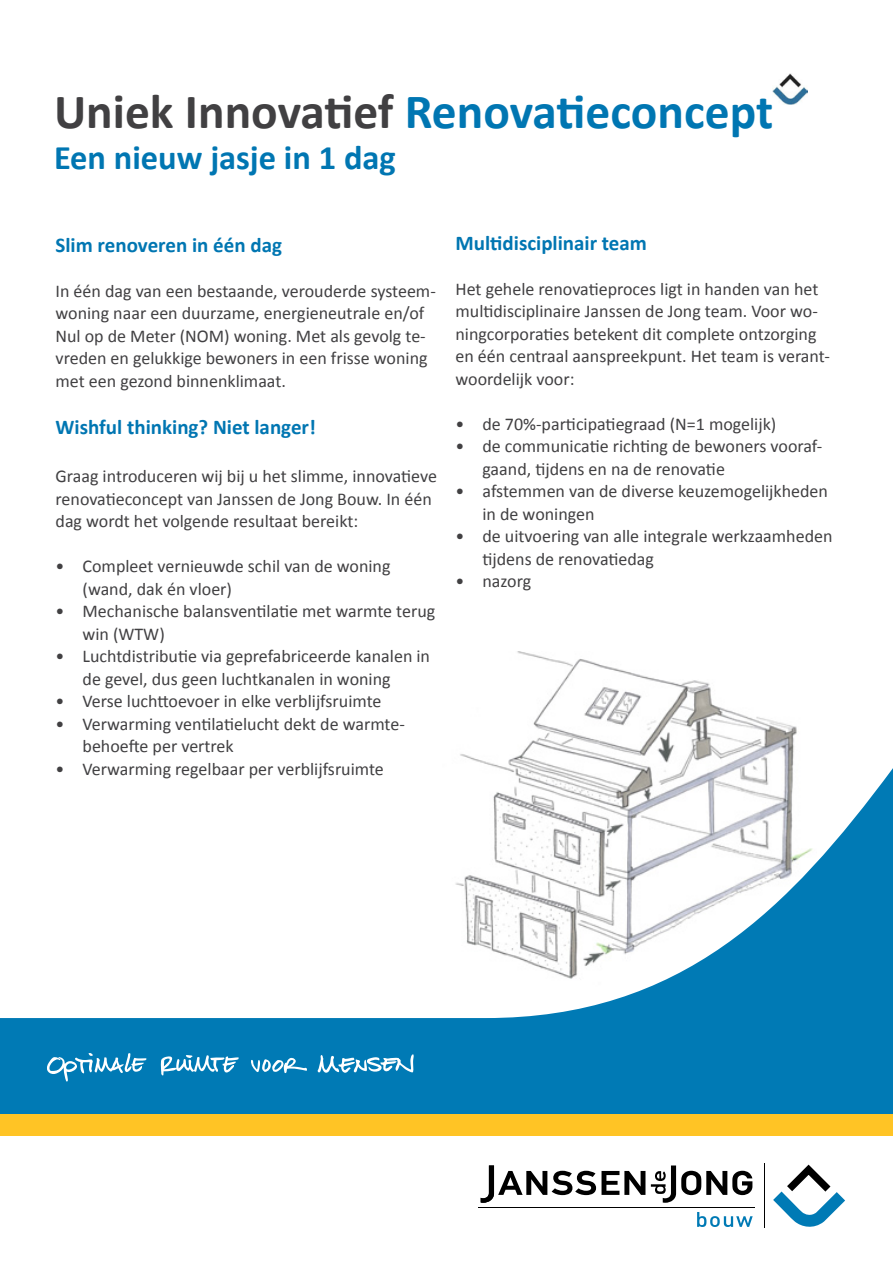
<style>
.page{position:relative;width:893px;height:1263px;background:#fff}
.page>*{position:absolute;margin:0;border:0;box-sizing:border-box;transform-origin:0 0}
.t1{font:700 49.5px "Calibri";color:#0076b2}
.t2{font:700 34.5px "Calibri";color:#0076b2}
.t3{font:700 21px "Calibri";color:#0076b2}
.t4{font:18px/22.5px "Calibri";color:#414042}
.s1{color:#414042}
</style>
<div class="page">
<img style="left:460px;top:651px;width:337px;height:117px">
<svg style="left:0;top:768px;width:893px;height:346px"></svg>
<div style="left:0;top:1114px;width:893px;height:22px;background:#ffc425"></div>
<svg style="left:160px;top:1055px;width:79px;height:20px"></svg>
<svg style="left:317px;top:1054px;width:97px;height:19px"></svg>
<svg style="left:46px;top:1053px;width:100px;height:28px;background:#3a98c5"></svg>
<svg style="left:250px;top:1058px;width:57px;height:15px"></svg>
<svg style="left:481px;top:1165px;width:164px;height:38px"></svg>
<svg style="left:651px;top:1165px;width:101px;height:38px"></svg>
<svg style="left:697px;top:1212px;width:56px;height:15px"></svg>
<svg style="left:773px;top:1164px;width:72px;height:63px"></svg>
<hr style="left:764px;top:1163px;width:1px;height:65px;background:#000">
<hr style="left:478px;top:1207px;width:277px;height:1px;background:#000">
<img style="left:772px;top:73px;width:35px;height:31px">
<h1 class="t1" style="left:54px;top:80px;width:721px"><span class="s1">Uniek Innovatief</span> Renovatieconcept</h1>
<h2 class="t2" style="left:54px;top:136px;width:343px">Een nieuw jasje in 1 dag</h2>
<p class="t3" style="left:56px;top:231px;width:228px">Slim renoveren in één dag</p>
<p class="t4" style="left:56px;top:280px;width:382px">In één dag van een bestaande, verouderde systeem&shy;woning naar een duurzame, energieneutrale en/of Nul op de Meter (NOM) woning. Met als gevolg te&shy;vreden en gelukkige bewoners in een frisse woning met een gezond binnenklimaat.</p>
<p class="t3" style="left:56px;top:414px;width:262px">Wishful thinking? Niet langer!</p>
<p class="t4" style="left:56px;top:465px;width:383px">Graag introduceren wij bij u het slimme, innovatieve renovatieconcept van Janssen de Jong Bouw. In één dag wordt het volgende resultaat bereikt:</p>
<p class="t4" style="left:83px;top:555px;width:309px;text-indent:-27px">• Compleet vernieuwde schil van de woning (wand, dak én vloer)</p>
<p class="t4" style="left:83px;top:600px;width:354px;text-indent:-27px">• Mechanische balansventilatie met warmte terug win (WTW)</p>
<p class="t4" style="left:83px;top:645px;width:349px;text-indent:-27px">• Luchtdistributie via geprefabriceerde kanalen in de gevel, dus geen luchtkanalen in woning</p>
<p class="t4" style="left:56px;top:690px;width:327px">• Verse luchttoevoer in elke verblijfsruimte</p>
<p class="t4" style="left:83px;top:712px;width:324px;text-indent:-27px">• Verwarming ventilatielucht dekt de warmte&shy;behoefte per vertrek</p>
<p class="t4" style="left:56px;top:757px;width:330px">• Verwarming regelbaar per verblijfsruimte</p>
<p class="t3" style="left:455px;top:229px;width:193px">Multidisciplinair team</p>
<p class="t4" style="left:455px;top:277px;width:376px">Het gehele renovatieproces ligt in handen van het multidisciplinaire Janssen de Jong team. Voor wo&shy;ningcorporaties betekent dit complete ontzorging en één centraal aanspreekpunt. Het team is verant&shy;woordelijk voor:</p>
<p class="t4" style="left:455px;top:412px;width:322px">• de 70%-participatiegraad (N=1 mogelijk)</p>
<p class="t4" style="left:482px;top:435px;width:341px;text-indent:-27px">• de communicatie richting de bewoners vooraf&shy;gaand, tijdens en na de renovatie</p>
<p class="t4" style="left:482px;top:480px;width:347px;text-indent:-27px">• afstemmen van de diverse keuzemogelijkheden in de woningen</p>
<p class="t4" style="left:482px;top:525px;width:352px;text-indent:-27px">• de uitvoering van alle integrale werkzaamheden tijdens de renovatiedag</p>
<p class="t4" style="left:455px;top:570px;width:77px">• nazorg</p>
</div>
